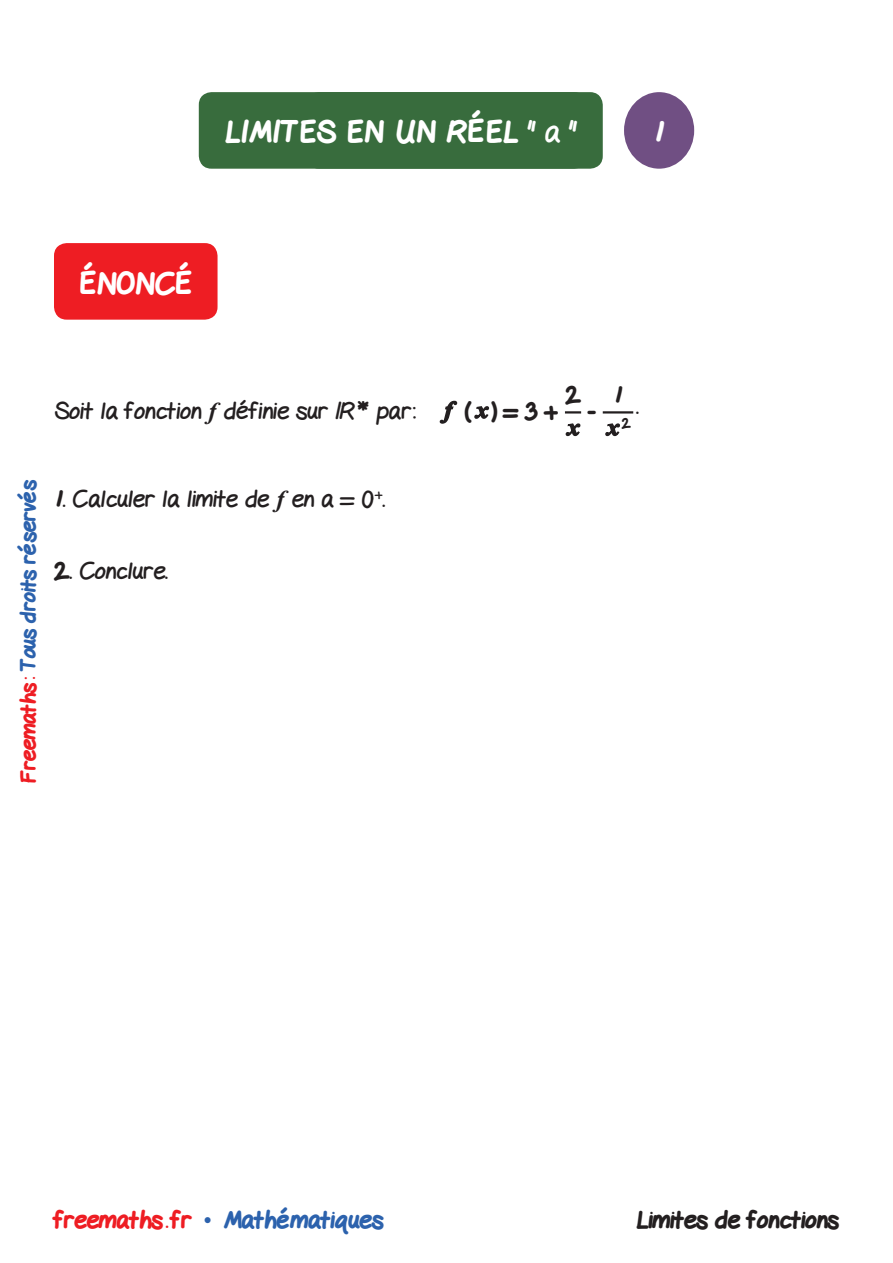
<style>
.page{position:relative;width:893px;height:1263px;background:#fff}
.page>*{position:absolute;margin:0;border:0;box-sizing:border-box;transform-origin:0 0}
.t1{font:800 30px "Gel Pen";letter-spacing:.02em;color:#fff}
.Texte-Ennonce{font:24px "Gel Pen";color:#231f20}
.t2{font:800 24px "Gel Pen";color:#2c62ad}
.Texte-Ennonce-2{font:800 24px "Gel Pen";color:#231f20}
.Texte{font:800 24px "Gel Pen";color:#231f20}
.t3{font:800 21px "Gel Pen";letter-spacing:-.01em;color:#2c62ad}
.Texte-2{font:800 13.95px "Gel Pen";color:#231f20}
.s1{font-weight:400}
.s2{font-family:"Times New Roman";font-weight:700;font-style:italic}
.s3{font-weight:800}
.s4{color:#ee1d23}
.s5{font-family:"Times New Roman";font-weight:400}
</style>
<div class="page">
<div style="left:54px;top:243px;width:164px;height:77px;background:#ee1d23;border-radius:13px"></div>
<svg style="left:439px;top:400px;width:19px;height:24px"></svg>
<svg style="left:474px;top:406px;width:16px;height:13px"></svg>
<svg style="left:565px;top:411px;width:16px;height:2px"></svg>
<svg style="left:565px;top:423px;width:16px;height:14px"></svg>
<hr style="left:603px;top:411px;width:30px;height:2px;background:#231f20">
<svg style="left:605px;top:423px;width:15px;height:14px"></svg>
<div style="left:624px;top:92px;width:70px;height:77px;background:#704f83;border-radius:50%"></div>
<div style="left:199px;top:92px;width:404px;height:77px;background:#386c3d;border-radius:13px"></div>
<p class="t1" style="left:225px;top:109px;width:354px">LIMITES EN UN RÉEL <span class="s1">" a "</span></p>
<p class="t1" style="left:653px;top:109px;width:12px">1</p>
<p class="t1" style="left:406px;top:109px;width:83px">TIT E</p>
<p class="t1" style="left:80px;top:260px;width:114px">ÉNONCÉ</p>
<p class="Texte" style="left:565px;top:376px;width:17px">2</p>
<p class="Texte-Ennonce" style="left:54px;top:391px;width:363px">Soit la fonction <span class="s2">f</span> définie sur <span class="s3">¨</span>* par:</p>
<p class="Texte-Ennonce-2" style="left:464px;top:392px;width:95px">( ) = 3 +</p>
<p class="Texte-Ennonce-2" style="left:588px;top:392px;width:9px">-</p>
<p class="t3" style="left:12px;top:783px;width:305px;rotate:-90deg"><span class="s4">Freemaths:</span> Tous droits réservés</p>
<p class="Texte-Ennonce" style="left:54px;top:479px;width:332px"><span class="s3">1.</span> Calculer la limite de <span class="s2">f</span> en a = 0<sup>+</sup>.</p>
<p class="Texte-Ennonce" style="left:54px;top:551px;width:115px"><span class="s3">2.</span> Conclure.</p>
<p class="Texte" style="left:614px;top:376px;width:10px">1</p>
<p class="Texte-2" style="left:622px;top:412px;width:10px">2</p>
<p class="Texte-Ennonce" style="left:636px;top:386px;width:4px">.</p>
<p class="t2" style="left:54px;top:1201px;width:331px"><span class="s4">freemaths . fr</span> <span class="s5">•</span> Mathématiques</p>
<p class="Texte-Ennonce-2" style="left:636px;top:1201px;width:204px">Limites de fonctions</p>
</div>
